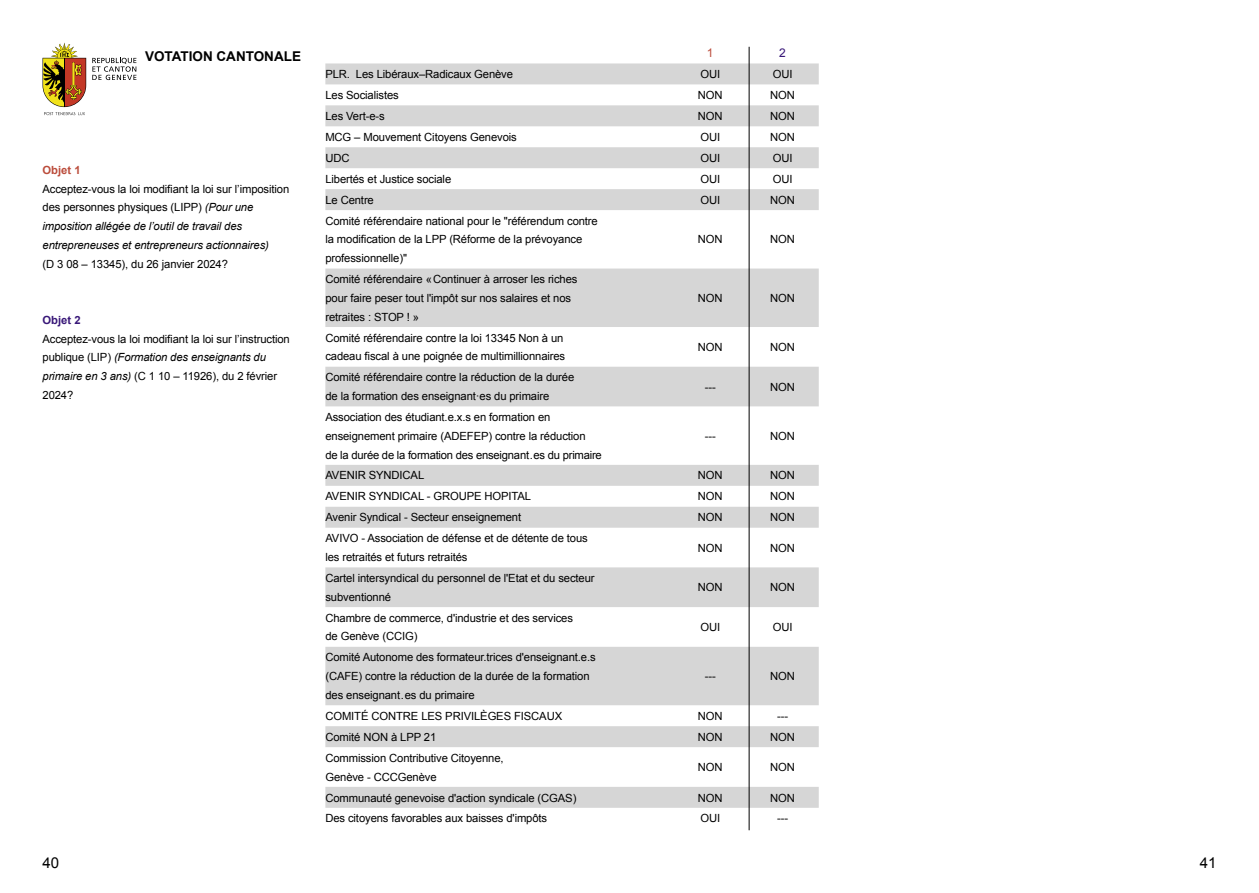
<style>
.page{position:relative;width:1259px;height:893px;background:#fff}
.page>*{position:absolute;margin:0;border:0;box-sizing:border-box;transform-origin:0 0}
.t1{font:15px "Arial";color:#000}
.t2{font:700 13.5px "Arial";color:#000}
.t3{font:12px "Arial";color:#bb4c3b}
.t4{font:12px "Arial";color:#381778}
.t5{font:11.25px/18.8px "Arial";letter-spacing:-.01em;color:#000}
.t6{font:italic 11.25px/18.8px "Arial";letter-spacing:-.01em;color:#000}
.t7{font:700 11.25px "Arial";color:#bb4c3b}
.t8{font:700 11.25px "Arial";color:#381778}
.s1{font-style:normal}
.s2{font-style:italic}
</style>
<div class="page">
<svg style="left:325px;top:63px;width:494px;height:745px"></svg>
<svg style="left:43px;top:43px;width:43px;height:72px"></svg>
<hr style="left:64px;top:58px;width:1px;height:49px;background:#000">
<svg style="left:92px;top:58px;width:44px;height:22px"></svg>
<hr style="left:749px;top:47px;width:1px;height:783px;background:#000">
<p class="t2" style="left:145px;top:48px;width:157px">VOTATION CANTONALE</p>
<p class="t7" style="left:43px;top:162px;width:40px">Objet 1</p>
<p class="t6" style="left:43px;top:179px;width:248px"><span class="s1">Acceptez-vous la loi modifiant la loi sur l’imposition des personnes physiques (LIPP)</span> (Pour une imposition allégée de l’outil de travail des entrepreneuses et entrepreneurs actionnaires)</p>
<p class="t5" style="left:43px;top:254px;width:187px">(D 3 08 – 13345), du 26 janvier 2024?</p>
<p class="t8" style="left:43px;top:312px;width:40px">Objet 2</p>
<p class="t5" style="left:43px;top:329px;width:249px">Acceptez-vous la loi modifiant la loi sur l’instruction publique (LIP) <span class="s2">(Formation des enseignants du primaire en 3 ans)</span> (C 1 10 – 11926), du 2 février 2024?</p>
<p class="t3" style="left:707px;top:45px;width:8px">1</p>
<p class="t4" style="left:779px;top:45px;width:8px">2</p>
<p class="t5" style="left:325px;top:65px;width:189px">PLR. Les Libéraux–Radicaux Genève</p>
<p class="t5" style="left:700px;top:65px;width:21px">OUI</p>
<p class="t5" style="left:772px;top:65px;width:21px">OUI</p>
<p class="t5" style="left:325px;top:86px;width:75px">Les Socialistes</p>
<p class="t5" style="left:698px;top:86px;width:26px">NON</p>
<p class="t5" style="left:770px;top:86px;width:26px">NON</p>
<p class="t5" style="left:325px;top:107px;width:61px">Les Vert-e-s</p>
<p class="t5" style="left:698px;top:107px;width:26px">NON</p>
<p class="t5" style="left:770px;top:107px;width:26px">NON</p>
<p class="t5" style="left:325px;top:128px;width:193px">MCG – Mouvement Citoyens Genevois</p>
<p class="t5" style="left:700px;top:128px;width:21px">OUI</p>
<p class="t5" style="left:770px;top:128px;width:26px">NON</p>
<p class="t5" style="left:325px;top:149px;width:26px">UDC</p>
<p class="t5" style="left:700px;top:149px;width:21px">OUI</p>
<p class="t5" style="left:772px;top:149px;width:21px">OUI</p>
<p class="t5" style="left:325px;top:170px;width:127px">Libertés et Justice sociale</p>
<p class="t5" style="left:700px;top:170px;width:21px">OUI</p>
<p class="t5" style="left:772px;top:170px;width:21px">OUI</p>
<p class="t5" style="left:325px;top:191px;width:50px">Le Centre</p>
<p class="t5" style="left:700px;top:191px;width:21px">OUI</p>
<p class="t5" style="left:770px;top:191px;width:26px">NON</p>
<p class="t5" style="left:325px;top:211px;width:274px">Comité référendaire national pour le "référendum contre la modification de la LPP (Réforme de la prévoyance professionnelle)"</p>
<p class="t5" style="left:698px;top:230px;width:26px">NON</p>
<p class="t5" style="left:770px;top:230px;width:26px">NON</p>
<p class="t5" style="left:325px;top:270px;width:254px">Comité référendaire «Continuer à arroser les riches pour faire peser tout l'impôt sur nos salaires et nos retraites : STOP ! »</p>
<p class="t5" style="left:698px;top:289px;width:26px">NON</p>
<p class="t5" style="left:770px;top:289px;width:26px">NON</p>
<p class="t5" style="left:325px;top:328px;width:241px">Comité référendaire contre la loi 13345 Non à un cadeau fiscal à une poignée de multimillionnaires</p>
<p class="t5" style="left:698px;top:338px;width:26px">NON</p>
<p class="t5" style="left:770px;top:338px;width:26px">NON</p>
<p class="t5" style="left:325px;top:368px;width:250px">Comité référendaire contre la réduction de la durée de la formation des enseignant·es du primaire</p>
<p class="t5" style="left:705px;top:377px;width:13px">---</p>
<p class="t5" style="left:770px;top:377px;width:26px">NON</p>
<p class="t5" style="left:325px;top:408px;width:278px">Association des étudiant.e.x.s en formation en enseignement primaire (ADEFEP) contre la réduction<br>de la durée de la formation des enseignant.es du primaire</p>
<p class="t5" style="left:705px;top:427px;width:13px">---</p>
<p class="t5" style="left:770px;top:427px;width:26px">NON</p>
<p class="t5" style="left:325px;top:466px;width:100px">AVENIR SYNDICAL</p>
<p class="t5" style="left:698px;top:466px;width:26px">NON</p>
<p class="t5" style="left:770px;top:466px;width:26px">NON</p>
<p class="t5" style="left:325px;top:487px;width:207px">AVENIR SYNDICAL - GROUPE HOPITAL</p>
<p class="t5" style="left:698px;top:487px;width:26px">NON</p>
<p class="t5" style="left:770px;top:487px;width:26px">NON</p>
<p class="t5" style="left:325px;top:508px;width:197px">Avenir Syndical - Secteur enseignement</p>
<p class="t5" style="left:698px;top:508px;width:26px">NON</p>
<p class="t5" style="left:770px;top:508px;width:26px">NON</p>
<p class="t5" style="left:325px;top:529px;width:264px">AVIVO - Association de défense et de détente de tous les retraités et futurs retraités</p>
<p class="t5" style="left:698px;top:538px;width:26px">NON</p>
<p class="t5" style="left:770px;top:538px;width:26px">NON</p>
<p class="t5" style="left:325px;top:569px;width:271px">Cartel intersyndical du personnel de l'Etat et du secteur subventionné</p>
<p class="t5" style="left:698px;top:578px;width:26px">NON</p>
<p class="t5" style="left:770px;top:578px;width:26px">NON</p>
<p class="t5" style="left:325px;top:608px;width:249px">Chambre de commerce, d'industrie et des services de Genève (CCIG)</p>
<p class="t5" style="left:700px;top:618px;width:21px">OUI</p>
<p class="t5" style="left:772px;top:618px;width:21px">OUI</p>
<p class="t5" style="left:325px;top:648px;width:272px">Comité Autonome des formateur.trices d'enseignant.e.s (CAFE) contre la réduction de la durée de la formation des enseignant . es du primaire</p>
<p class="t5" style="left:705px;top:667px;width:13px">---</p>
<p class="t5" style="left:770px;top:667px;width:26px">NON</p>
<p class="t5" style="left:325px;top:707px;width:238px">COMITÉ CONTRE LES PRIVILÈGES FISCAUX</p>
<p class="t5" style="left:698px;top:707px;width:26px">NON</p>
<p class="t5" style="left:777px;top:707px;width:13px">---</p>
<p class="t5" style="left:325px;top:728px;width:112px">Comité NON à LPP 21</p>
<p class="t5" style="left:698px;top:728px;width:26px">NON</p>
<p class="t5" style="left:770px;top:728px;width:26px">NON</p>
<p class="t5" style="left:325px;top:749px;width:180px">Commission Contributive Citoyenne,<br>Genève - CCCGenève</p>
<p class="t5" style="left:698px;top:758px;width:26px">NON</p>
<p class="t5" style="left:770px;top:758px;width:26px">NON</p>
<p class="t5" style="left:325px;top:788px;width:252px">Communauté genevoise d'action syndicale (CGAS)</p>
<p class="t5" style="left:698px;top:788px;width:26px">NON</p>
<p class="t5" style="left:770px;top:788px;width:26px">NON</p>
<p class="t5" style="left:325px;top:809px;width:223px">Des citoyens favorables aux baisses d'impôts</p>
<p class="t5" style="left:700px;top:809px;width:21px">OUI</p>
<p class="t5" style="left:777px;top:809px;width:13px">---</p>
<h1 class="t1" style="left:43px;top:852px;width:18px">40</h1>
<h1 class="t1" style="left:1199px;top:852px;width:18px">41</h1>
</div>
